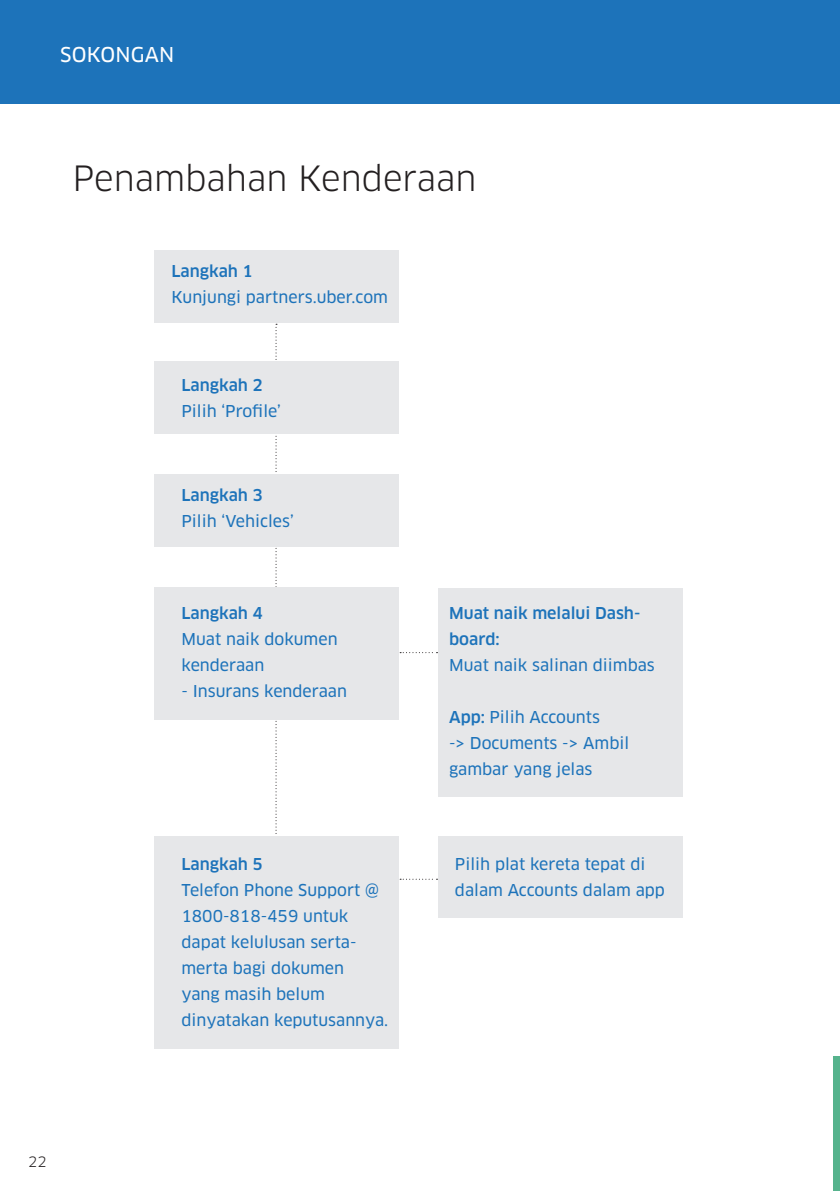
<style>
.page{position:relative;width:840px;height:1191px;background:#fff}
.page>*{position:absolute;margin:0;border:0;box-sizing:border-box;transform-origin:0 0}
.t1{font:34px "Clan Pro";color:#231f20}
.t2{font:20px "Clan Pro News";letter-spacing:.01em;color:#fff}
.t3{font:16px/26px "Clan Pro News";color:#1d73ba}
.t4{font:500 16px/26px "Clan Pro";color:#1d73ba}
.t5{font:14px "Clan Pro";color:#231f20}
.s1{font-family:"Clan Pro";font-weight:500}
</style>
<div class="page">
<hr style="left:839px;top:0;width:1px;height:103px;background:#1d73ba">
<div style="left:0;top:0;width:839px;height:103px;background:#1d73ba"></div>
<svg style="left:275px;top:324px;width:2px;height:510px"></svg>
<div style="left:154px;top:250px;width:244px;height:72px;background:#e6e7e9"></div>
<div style="left:154px;top:362px;width:244px;height:72px;background:#e6e7e9"></div>
<div style="left:154px;top:474px;width:244px;height:72px;background:#e6e7e9"></div>
<div style="left:154px;top:587px;width:244px;height:132px;background:#e6e7e9"></div>
<div style="left:154px;top:836px;width:244px;height:212px;background:#e6e7e9"></div>
<div style="left:438px;top:836px;width:243px;height:81px;background:#e6e7e9"></div>
<div style="left:438px;top:587px;width:243px;height:209px;background:#e6e7e9"></div>
<svg style="left:400px;top:652px;width:37px;height:1px"></svg>
<svg style="left:400px;top:878px;width:37px;height:1px"></svg>
<div style="left:833px;top:1056px;width:6px;height:135px;background:#56b38d"></div>
<p class="t2" style="left:60px;top:42px;width:116px">SOKONGAN</p>
<p class="t1" style="left:72px;top:158px;width:405px">Penambahan Kenderaan</p>
<p class="t4" style="left:171px;top:259px;width:83px">Langkah 1</p>
<p class="t3" style="left:171px;top:285px;width:218px">Kunjungi partners.uber.com</p>
<p class="t4" style="left:181px;top:372px;width:83px">Langkah 2</p>
<p class="t3" style="left:181px;top:398px;width:101px">Pilih ‘Profile’</p>
<p class="t4" style="left:181px;top:482px;width:83px">Langkah 3</p>
<p class="t3" style="left:181px;top:508px;width:114px">Pilih ‘Vehicles’</p>
<p class="t4" style="left:181px;top:600px;width:83px">Langkah 4</p>
<p class="t3" style="left:181px;top:626px;width:157px">Muat naik dokumen</p>
<p class="t3" style="left:181px;top:652px;width:84px">kenderaan</p>
<p class="t3" style="left:181px;top:678px;width:167px">- Insurans kenderaan</p>
<p class="t4" style="left:181px;top:851px;width:83px">Langkah 5</p>
<p class="t3" style="left:181px;top:877px;width:199px">Telefon Phone Support @</p>
<p class="t3" style="left:181px;top:903px;width:176px">1800-818-459 untuk dapat kelulusan serta-</p>
<p class="t3" style="left:181px;top:955px;width:164px">merta bagi dokumen</p>
<p class="t3" style="left:181px;top:981px;width:145px">yang masih belum</p>
<p class="t3" style="left:181px;top:1007px;width:208px">dinyatakan keputusannya.</p>
<p class="t4" style="left:449px;top:600px;width:193px">Muat naik melalui Dash&shy;board:</p>
<p class="t3" style="left:449px;top:652px;width:207px">Muat naik salinan diimbas</p>
<p class="t3" style="left:449px;top:704px;width:152px"><span class="s1">App:</span> Pilih Accounts</p>
<p class="t3" style="left:449px;top:730px;width:181px">-&gt; Documents -&gt; Ambil gambar yang jelas</p>
<p class="t3" style="left:454px;top:851px;width:192px">Pilih plat kereta tepat di</p>
<p class="t3" style="left:454px;top:877px;width:211px">dalam Accounts dalam app</p>
<p class="t5" style="left:28px;top:1153px;width:20px">22</p>
</div>
